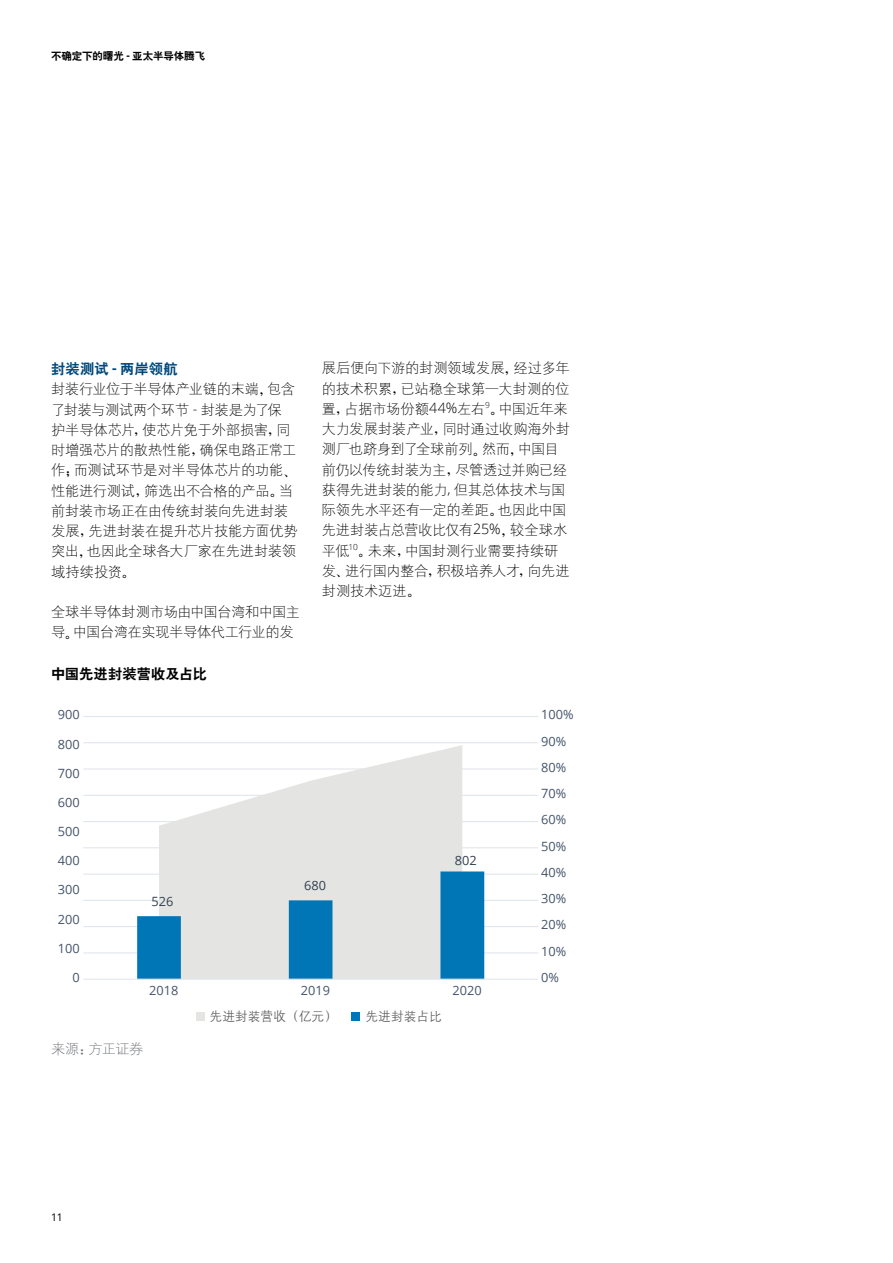
<style>
.page{position:relative;width:893px;height:1263px;background:#fff}
.page>*{position:absolute;margin:0;border:0;box-sizing:border-box;transform-origin:0 0}
.t1{font:14.25px/20.2px "H Yg 1 gj";letter-spacing:-.02em;color:#000}
.t2{font:14.25px "H Yb 2 gj";color:#000}
.t3{font:14.25px "H Yb 2 gj";letter-spacing:.02em;color:#00487a}
.t4{font:14.25px "H Yg 1 gj";letter-spacing:-.04em;color:#6a6c71}
.t5{font:12.75px "Open Sans";letter-spacing:.005em;color:#44546a}
.t6{font:12.75px "H Yg 2 gj";color:#585858}
.t7{font:12.75px "Open Sans";letter-spacing:.005em;color:#343f50}
.t8{font:10.5px "H Yb 2 gj";letter-spacing:-.01em;color:#000}
.t9{font:10.5px "Open Sans";color:#000}
.s1{font-family:"Open Sans";font-weight:700}
.s2{font-family:"H Ya 6 gj"}
.s3{font-family:"Open Sans";font-weight:300}
</style>
<div class="page">
<hr style="left:83px;top:716px;width:455px;height:1px;background:#e0e5eb">
<hr style="left:83px;top:742px;width:455px;height:1px;background:#e0e5eb">
<hr style="left:83px;top:768px;width:455px;height:1px;background:#e0e5eb">
<hr style="left:83px;top:795px;width:455px;height:1px;background:#e0e5eb">
<hr style="left:83px;top:821px;width:455px;height:1px;background:#e0e5eb">
<hr style="left:83px;top:847px;width:455px;height:1px;background:#e0e5eb">
<hr style="left:83px;top:873px;width:455px;height:2px;background:#e0e5eb">
<hr style="left:83px;top:900px;width:455px;height:1px;background:#e0e5eb">
<hr style="left:83px;top:926px;width:455px;height:1px;background:#e0e5eb">
<hr style="left:83px;top:952px;width:455px;height:1px;background:#e0e5eb">
<svg style="left:159px;top:745px;width:303px;height:126px;fill:#e4e5e3"></svg>
<svg style="left:137px;top:871px;width:347px;height:108px;background:#a2c5d6"></svg>
<hr style="left:83px;top:979px;width:455px;height:1px;background:#e0e5eb">
<div style="left:196px;top:1012px;width:8px;height:9px;background:#e4e5e3"></div>
<div style="left:352px;top:1012px;width:8px;height:9px;background:#0076b6"></div>
<p class="t8" style="left:51px;top:51px;width:156px">不确定下的曙光 <span class="s1">-</span> 亚太半导体腾飞</p>
<p class="t3" style="left:51px;top:362px;width:128px">封装测试 <span class="s1">-</span> 两岸领航</p>
<p class="t1" style="left:51px;top:379px;width:248px">封装行业位于半导体产业链的末端<span class="s2">，</span>包含了封装与测试两个环节 <span class="s3">-</span> 封装是为了保护半导体芯片<span class="s2">，</span>使芯片免于外部损害<span class="s2">，</span>同时增强芯片的散热性能<span class="s2">，</span>确保电路正常工作<span class="s2">；</span>而测试环节是对半导体芯片的功能<span class="s2">、</span>性能进行测试<span class="s2">，</span>筛选出不合格的产品<span class="s2">。</span>当前封装市场正在由传统封装向先进封装发展<span class="s2">，</span>先进封装在提升芯片技能方面优势突出<span class="s2">，</span>也因此全球各大厂家在先进封装领域持续投资<span class="s2">。</span></p>
<p class="t1" style="left:51px;top:602px;width:251px">全球半导体封测市场由中国台湾和中国主导<span class="s2">。</span>中国台湾在实现半导体代工行业的发</p>
<p class="t2" style="left:51px;top:667px;width:157px">中国先进封装营收及占比</p>
<p class="t5" style="left:58px;top:706px;width:23px">900</p>
<p class="t5" style="left:58px;top:735px;width:23px">800</p>
<p class="t5" style="left:58px;top:764px;width:23px">700</p>
<p class="t5" style="left:58px;top:793px;width:23px">600</p>
<p class="t5" style="left:58px;top:823px;width:23px">500</p>
<p class="t5" style="left:58px;top:852px;width:23px">400</p>
<p class="t1" style="left:322px;top:358px;width:250px">展后便向下游的封测领域发展<span class="s2">，</span>经过多年的技术积累<span class="s2">，</span>已站稳全球第一大封测的位置<span class="s2">，</span>占据市场份额<span class="s3">44%</span>左右<sup>9</sup><span class="s2">。</span>中国近年来大力发展封装产业<span class="s2">，</span>同时通过收购海外封测厂也跻身到了全球前列<span class="s2">。</span>然而<span class="s2">，</span>中国目前仍以传统封装为主<span class="s2">，</span>尽管透过并购已经获得先进封装的能力<span class="s3">,</span> 但其总体技术与国际领先水平还有一定的差距<span class="s2">。</span>也因此中国先进封装占总营收比仅有<span class="s3">25%</span><span class="s2">，</span>较全球水平低<sup>10</sup><span class="s2">。</span>未来<span class="s2">，</span>中国封测行业需要持续研发<span class="s2">、</span>进行国内整合<span class="s2">，</span>积极培养人才<span class="s2">，</span>向先进封测技术迈进<span class="s2">。</span></p>
<p class="t5" style="left:541px;top:706px;width:34px">100%</p>
<p class="t5" style="left:541px;top:732px;width:27px">90%</p>
<p class="t5" style="left:541px;top:758px;width:27px">80%</p>
<p class="t5" style="left:541px;top:785px;width:27px">70%</p>
<p class="t5" style="left:541px;top:811px;width:27px">60%</p>
<p class="t7" style="left:455px;top:852px;width:23px">802</p>
<p class="t5" style="left:541px;top:837px;width:27px">50%</p>
<p class="t5" style="left:541px;top:863px;width:27px">40%</p>
<p class="t5" style="left:58px;top:881px;width:23px">300</p>
<p class="t5" style="left:58px;top:910px;width:23px">200</p>
<p class="t5" style="left:58px;top:939px;width:23px">100</p>
<p class="t5" style="left:72px;top:968px;width:9px">0</p>
<p class="t7" style="left:152px;top:892px;width:23px">526</p>
<p class="t7" style="left:304px;top:876px;width:23px">680</p>
<p class="t5" style="left:149px;top:981px;width:31px">2018</p>
<p class="t5" style="left:301px;top:981px;width:31px">2019</p>
<p class="t5" style="left:453px;top:981px;width:31px">2020</p>
<p class="t6" style="left:210px;top:1009px;width:129px">先进封装营收<span class="s2">（</span>亿元<span class="s2">）</span></p>
<p class="t6" style="left:366px;top:1009px;width:78px">先进封装占比</p>
<p class="t4" style="left:51px;top:1041px;width:94px">来源<span class="s2">：</span>方正证券</p>
<p class="t5" style="left:541px;top:890px;width:27px">30%</p>
<p class="t5" style="left:541px;top:916px;width:27px">20%</p>
<p class="t5" style="left:541px;top:942px;width:27px">10%</p>
<p class="t5" style="left:541px;top:969px;width:19px">0%</p>
<p class="t9" style="left:51px;top:1210px;width:13px">11</p>
</div>
